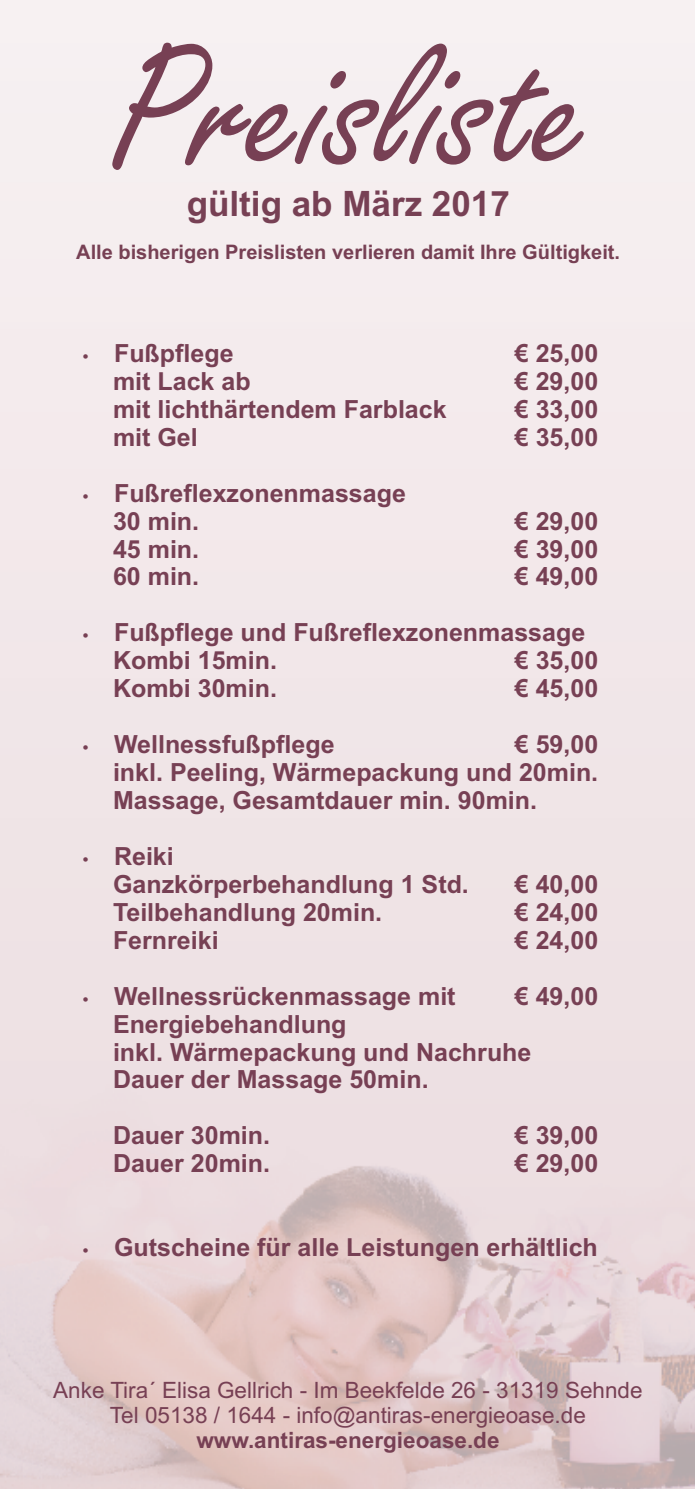
<style>
.page{position:relative;width:695px;height:1489px;background:#fff}
.page>*{position:absolute;margin:0;border:0;box-sizing:border-box;transform-origin:0 0}
.t1{font:190.25px "Freestyle Script";color:#774054}
.t2{font:700 35px "Arial";color:#774054}
.t3{font:700 25px/28px "Arial";color:#774054}
.t4{font:22.5px/25.2px "Arial";color:#774054;text-align:center}
.t5{font:700 22.5px "Arial";color:#774054}
.t6{font:700 20px "Arial";color:#774054}
</style>
<div class="page">
<h1 class="t1" style="left:111px;top:38px;width:482px">Preisliste</h1>
<h2 class="t2" style="left:187px;top:191px;width:324px">gültig ab März 2017</h2>
<p class="t6" style="left:76px;top:245px;width:545px">Alle bisherigen Preislisten verlieren damit Ihre Gültigkeit.</p>
<p class="t3" style="left:82px;top:341px;width:153px">•Fußpflege</p>
<p class="t3" style="left:514px;top:341px;width:85px">€ 25,00</p>
<p class="t3" style="left:113px;top:369px;width:139px">mit Lack ab</p>
<p class="t3" style="left:514px;top:369px;width:85px">€ 29,00</p>
<p class="t3" style="left:113px;top:397px;width:335px">mit lichthärtendem Farblack</p>
<p class="t3" style="left:514px;top:397px;width:85px">€ 33,00</p>
<p class="t3" style="left:113px;top:425px;width:86px">mit Gel</p>
<p class="t3" style="left:514px;top:425px;width:85px">€ 35,00</p>
<p class="t3" style="left:113px;top:481px;width:294px;text-indent:-31px">•Fußreflexzonenmassage<br>30 min.</p>
<p class="t3" style="left:514px;top:509px;width:85px">€ 29,00</p>
<p class="t3" style="left:113px;top:537px;width:88px">45 min.</p>
<p class="t3" style="left:514px;top:537px;width:85px">€ 39,00</p>
<p class="t3" style="left:113px;top:565px;width:88px">60 min.</p>
<p class="t3" style="left:514px;top:565px;width:85px">€ 49,00</p>
<p class="t3" style="left:113px;top:621px;width:473px;text-indent:-31px">•Fußpflege und Fußreflexzonenmassage<br>Kombi 15min.</p>
<p class="t3" style="left:514px;top:648px;width:85px">€ 35,00</p>
<p class="t3" style="left:113px;top:676px;width:165px">Kombi 30min.</p>
<p class="t3" style="left:514px;top:676px;width:85px">€ 45,00</p>
<p class="t3" style="left:82px;top:732px;width:254px">•Wellnessfußpflege</p>
<p class="t3" style="left:113px;top:732px;width:486px;text-align:justify;text-indent:402px">€ 59,00 inkl. Peeling, Wärmepackung und 20min.<br>Massage, Gesamtdauer min. 90min.</p>
<p class="t3" style="left:113px;top:844px;width:357px;text-indent:-31px">•Reiki<br>Ganzkörperbehandlung 1 Std.</p>
<p class="t3" style="left:514px;top:872px;width:85px">€ 40,00</p>
<p class="t3" style="left:113px;top:900px;width:271px">Teilbehandlung 20min.</p>
<p class="t3" style="left:514px;top:900px;width:85px">€ 24,00</p>
<p class="t3" style="left:113px;top:928px;width:107px">Fernreiki</p>
<p class="t3" style="left:514px;top:928px;width:85px">€ 24,00</p>
<p class="t3" style="left:82px;top:984px;width:375px">•Wellnessrückenmassage mit</p>
<p class="t3" style="left:514px;top:984px;width:85px">€ 49,00</p>
<p class="t3" style="left:113px;top:1012px;width:420px">Energiebehandlung<br>inkl. Wärmepackung und Nachruhe<br>Dauer der Massage 50min.</p>
<p class="t3" style="left:113px;top:1123px;width:159px">Dauer 30min.</p>
<p class="t3" style="left:514px;top:1123px;width:85px">€ 39,00</p>
<p class="t3" style="left:113px;top:1151px;width:159px">Dauer 20min.</p>
<p class="t3" style="left:514px;top:1151px;width:85px">€ 29,00</p>
<p class="t3" style="left:82px;top:1235px;width:517px">•Gutscheine für alle Leistungen erhältlich</p>
<p class="t4" style="left:53px;top:1379px;width:590px">Anke Tira´ Elisa Gellrich - Im Beekfelde 26 - 31319 Sehnde<br>Tel 05138 / 1644 - info@antiras-energieoase.de</p>
<p class="t5" style="left:196px;top:1431px;width:305px">www.antiras-energieoase.de</p>
</div>
